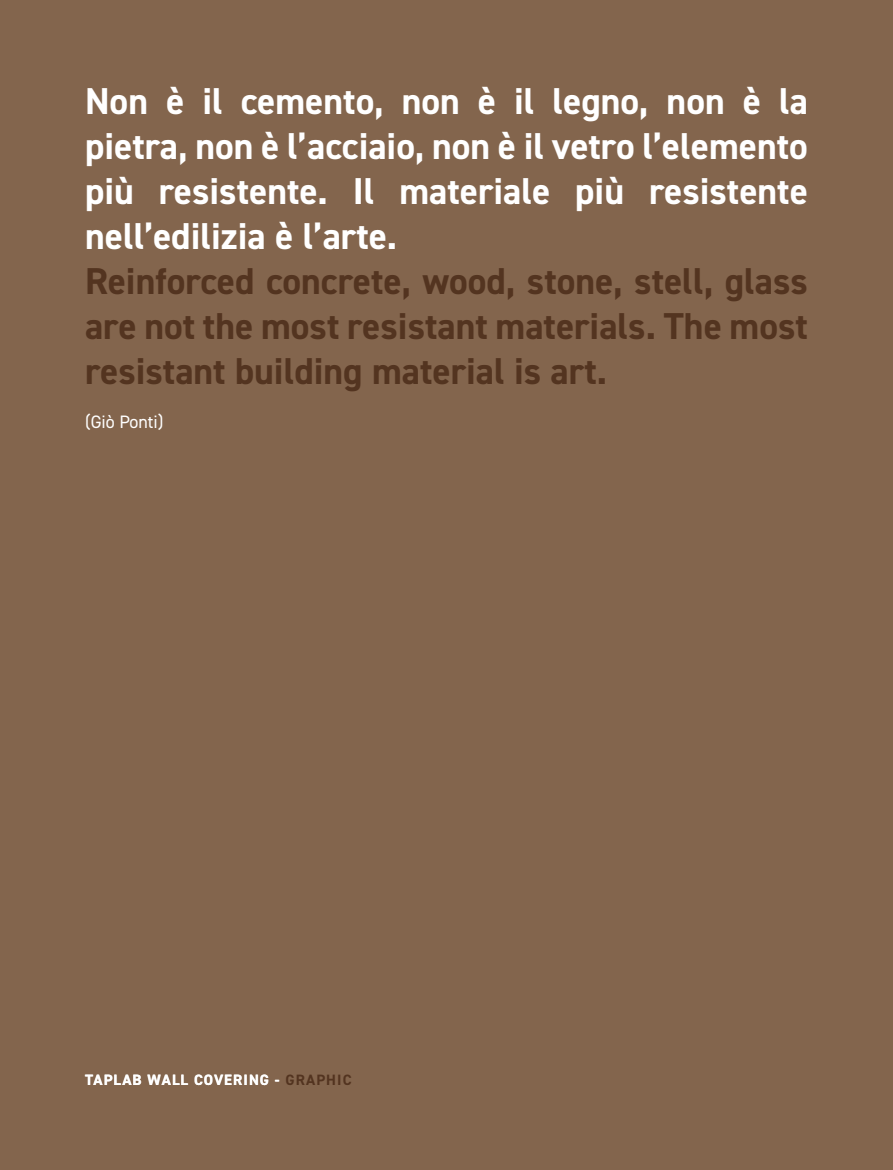
<style>
.page{position:relative;width:893px;height:1170px;background:#fff}
.page>*{position:absolute;margin:0;border:0;box-sizing:border-box;transform-origin:0 0}
.t1{font:700 37.5px/45px "DIN2014";color:#fff;text-align:justify}
.t2{font:700 37.5px/45px "DIN2014";color:#533420;text-align:justify}
.t3{font:18px "DIN2014";color:#fff}
.t4{font:700 15px "DIN2014";letter-spacing:.07em;color:#fff}
.s1{color:#533420}
</style>
<div class="page">
<div style="left:0;top:0;width:893px;height:1169px;background:#83654d"></div>
<p class="t1" style="left:85px;top:78px;width:724px">Non è il cemento, non è il legno, non è la pietra, non è l’acciaio, non è il vetro l’elemento più resistente. Il materiale più resistente nell’edilizia è l’arte.</p>
<p class="t2" style="left:85px;top:258px;width:724px">Reinforced concrete, wood, stone, stell, glass are not the most resistant materials. The most resistant building material is art.</p>
<p class="t3" style="left:85px;top:410px;width:80px">(Giò Ponti)</p>
<p class="t4" style="left:85px;top:1069px;width:268px">TAPLAB WALL COVERING - <span class="s1">GRAPHIC</span></p>
</div>
